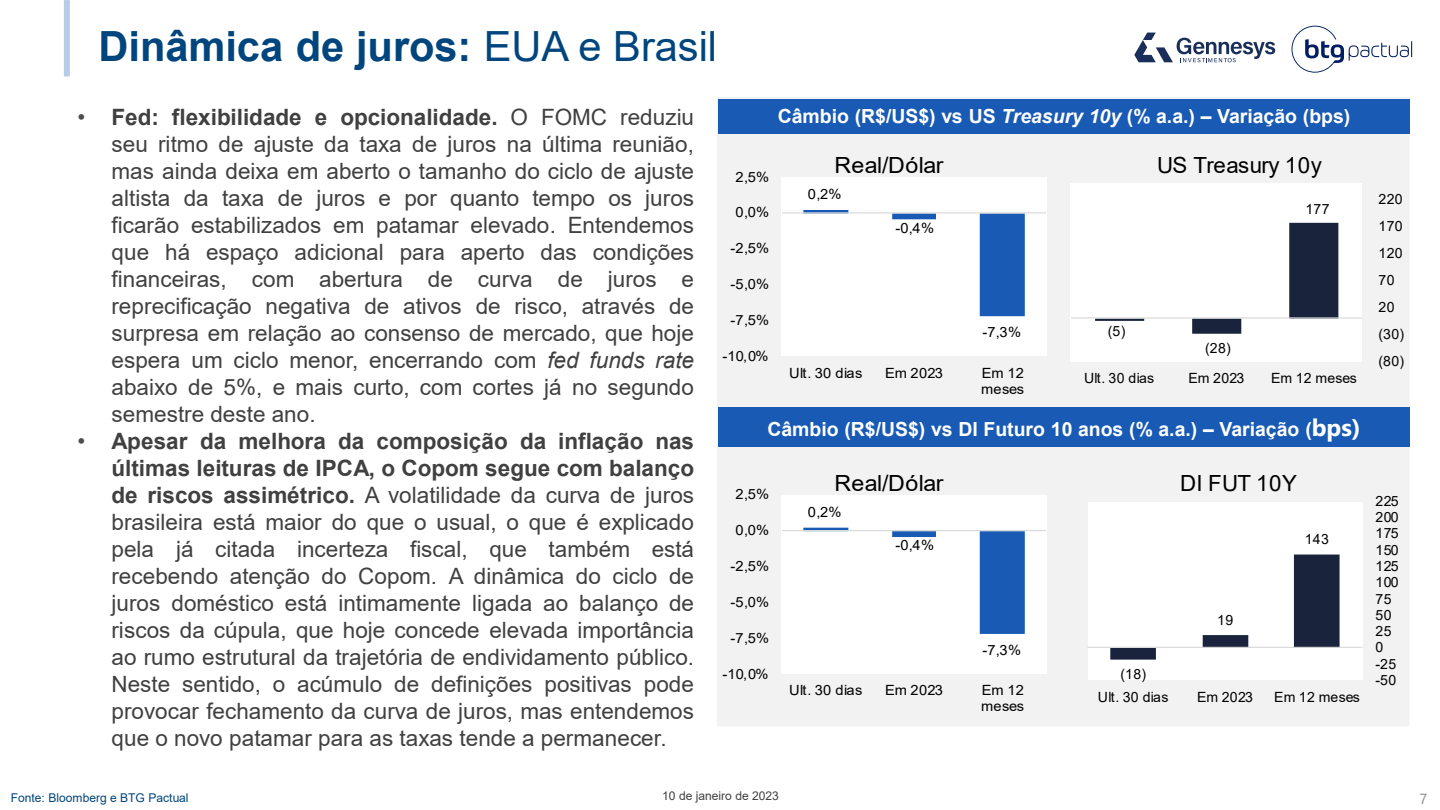
<style>
.page{position:relative;width:1440px;height:810px;background:#fff}
.page>*{position:absolute;margin:0;border:0;box-sizing:border-box;transform-origin:0 0}
.t1{font:700 41.55px "Arial";color:#00457d}
.t2{font:22.5px/27px "Arial";letter-spacing:.005em;color:#404040;text-align:justify}
.t3{font:700 22.5px "Arial";color:#404040}
.t4{font:22.2px "Arial";letter-spacing:.015em;color:#000;scale:1.04 1}
.t5{font:22.2px "Arial";letter-spacing:-.02em;color:#000}
.t6{font:22.2px "Arial";letter-spacing:.015em;color:#000}
.t7{font:700 19.5px "Arial";color:#fff}
.t8{font:14.55px "Segoe UI";color:#8c8c8c}
.t9{font:14.1px "Arial";letter-spacing:.025em;color:#000;scale:1.04 1}
.t10{font:14.1px "Arial";letter-spacing:.025em;color:#000}
.t11{font:14.1px/16.2px "Arial";color:#000;scale:1.04 1}
.t12{font:14.1px "Arial";color:#000}
.t13{font:12px "Arial";color:#00457d}
.t14{font:12px "Arial";letter-spacing:-.005em;color:#404040}
.s1{font-weight:400}
.s2{font-weight:400;color:#4d4d4d}
.s3{font-style:italic}
.s4{color:#4d4d4d}
.s5{font-weight:700}
.s6{font-family:"Segoe UI";font-size:24px}
</style>
<div class="page">
<svg style="left:1292px;top:26px;width:120px;height:47px"></svg>
<div style="left:718px;top:99px;width:690px;height:626px;background:#f2f2f2"></div>
<div style="left:718px;top:407px;width:692px;height:40px;background:#195ab4"></div>
<div style="left:718px;top:99px;width:692px;height:34px;background:#195ab4"></div>
<div style="left:64px;top:0;width:6px;height:76px;background:#b8cbe9"></div>
<div style="left:781px;top:177px;width:266px;height:179px;background:#fff"></div>
<svg style="left:803px;top:210px;width:222px;height:106px"></svg>
<hr style="left:782px;top:212px;width:264px;height:2px;background:#d9d9d9">
<div style="left:1088px;top:502px;width:275px;height:177px;background:#fff"></div>
<svg style="left:1110px;top:555px;width:230px;height:105px"></svg>
<hr style="left:1087px;top:647px;width:275px;height:1px;background:#d9d9d9">
<div style="left:781px;top:495px;width:266px;height:179px;background:#fff"></div>
<svg style="left:803px;top:528px;width:222px;height:106px"></svg>
<hr style="left:782px;top:530px;width:264px;height:1px;background:#d9d9d9">
<div style="left:1071px;top:183px;width:291px;height:179px;background:#fff"></div>
<svg style="left:1095px;top:223px;width:243px;height:111px"></svg>
<hr style="left:1071px;top:317px;width:291px;height:2px;background:#d9d9d9">
<svg style="left:1134px;top:33px;width:141px;height:29px"></svg>
<h1 class="t1" style="left:99px;top:17px;width:620px">Dinâmica de juros: <span class="s1">EUA e Brasil</span></h1>
<p class="t3" style="left:78px;top:101px;width:618px"><span class="s2">•</span> Fed: flexibilidade e opcionalidade. <span class="s1">O FOMC reduziu</span></p>
<p class="t7" style="left:778px;top:103px;width:574px">Câmbio (R$/US$) vs US <span class="s3">Treasury 10y</span> (% a.a.) – Variação (bps)</p>
<p class="t2" style="left:111px;top:131px;width:584px">seu ritmo de ajuste da taxa de juros na última reunião, mas ainda deixa em aberto o tamanho do ciclo de ajuste altista da taxa de juros e por quanto tempo os juros ficarão estabilizados em patamar elevado. Entendemos que há espaço adicional para aperto das condições financeiras, com abertura de curva de juros e reprecificação negativa de ativos de risco, através de surpresa em relação ao consenso de mercado, que hoje espera um ciclo menor, encerrando com <span class="s3">fed funds rate </span>abaixo de 5%, e mais curto, com cortes já no segundo semestre deste ano.</p>
<p class="t2" style="left:111px;top:428px;width:584px;text-indent:-34px"><span class="s4">•</span> <span class="s5">Apesar da melhora da composição da inflação nas últimas leituras de IPCA, o Copom segue com balanço de riscos assimétrico.</span> A volatilidade da curva de juros brasileira está maior do que o usual, o que é explicado pela já citada incerteza fiscal, que também está recebendo atenção do Copom. A dinâmica do ciclo de juros doméstico está intimamente ligada ao balanço de riscos da cúpula, que hoje concede elevada importância ao rumo estrutural da trajetória de endividamento público.<br>Neste sentido, o acúmulo de definições positivas pode provocar fechamento da curva de juros, mas entendemos que o novo patamar para as taxas tende a permanecer.</p>
<p class="t4" style="left:834px;top:150px;width:106px">Real/Dólar</p>
<p class="t5" style="left:1157px;top:150px;width:166px">US Treasury 10y</p>
<p class="t9" style="left:736px;top:167px;width:34px">2,5%</p>
<p class="t9" style="left:808px;top:185px;width:34px">0,2%</p>
<p class="t10" style="left:1305px;top:199px;width:26px">177</p>
<p class="t9" style="left:736px;top:203px;width:34px">0,0%</p>
<p class="t9" style="left:896px;top:218px;width:39px">-0,4%</p>
<p class="t9" style="left:731px;top:239px;width:39px">-2,5%</p>
<p class="t9" style="left:731px;top:274px;width:39px">-5,0%</p>
<p class="t9" style="left:731px;top:310px;width:39px">-7,5%</p>
<p class="t10" style="left:1108px;top:322px;width:19px">(5)</p>
<p class="t9" style="left:982px;top:322px;width:39px">-7,3%</p>
<p class="t10" style="left:1205px;top:339px;width:27px">(28)</p>
<p class="t9" style="left:723px;top:346px;width:46px">-10,0%</p>
<p class="t9" style="left:789px;top:363px;width:72px">Ult. 30 dias</p>
<p class="t9" style="left:885px;top:363px;width:57px">Em 2023</p>
<p class="t11" style="left:981px;top:364px;width:43px">Em 12 meses</p>
<p class="t10" style="left:1084px;top:368px;width:72px">Ult. 30 dias</p>
<p class="t10" style="left:1189px;top:368px;width:57px">Em 2023</p>
<p class="t12" style="left:1271px;top:368px;width:87px">Em 12 meses</p>
<p class="t7" style="left:767px;top:415px;width:595px">Câmbio (R$/US$) vs DI Futuro 10 anos (% a.a.) – Variação (<span class="s6">bps)</span></p>
<p class="t4" style="left:834px;top:467px;width:106px">Real/Dólar</p>
<p class="t6" style="left:1180px;top:467px;width:118px">DI FUT 10Y</p>
<p class="t9" style="left:736px;top:485px;width:34px">2,5%</p>
<p class="t9" style="left:808px;top:502px;width:34px">0,2%</p>
<p class="t9" style="left:736px;top:521px;width:34px">0,0%</p>
<p class="t10" style="left:1305px;top:530px;width:26px">143</p>
<p class="t9" style="left:896px;top:536px;width:39px">-0,4%</p>
<p class="t9" style="left:731px;top:556px;width:39px">-2,5%</p>
<p class="t9" style="left:731px;top:592px;width:39px">-5,0%</p>
<p class="t10" style="left:1217px;top:610px;width:18px">19</p>
<p class="t9" style="left:731px;top:628px;width:39px">-7,5%</p>
<p class="t9" style="left:982px;top:640px;width:39px">-7,3%</p>
<p class="t9" style="left:723px;top:664px;width:46px">-10,0%</p>
<p class="t10" style="left:1121px;top:665px;width:27px">(18)</p>
<p class="t9" style="left:789px;top:681px;width:72px">Ult. 30 dias</p>
<p class="t9" style="left:885px;top:681px;width:57px">Em 2023</p>
<p class="t11" style="left:981px;top:682px;width:43px">Em 12 meses</p>
<p class="t10" style="left:1098px;top:687px;width:72px">Ult. 30 dias</p>
<p class="t10" style="left:1197px;top:687px;width:57px">Em 2023</p>
<p class="t12" style="left:1274px;top:687px;width:87px">Em 12 meses</p>
<p class="t10" style="left:1378px;top:189px;width:26px">220</p>
<p class="t10" style="left:1378px;top:216px;width:26px">170</p>
<p class="t10" style="left:1378px;top:243px;width:26px">120</p>
<p class="t10" style="left:1378px;top:270px;width:18px">70</p>
<p class="t10" style="left:1378px;top:298px;width:18px">20</p>
<p class="t10" style="left:1378px;top:325px;width:27px">(30)</p>
<p class="t10" style="left:1378px;top:352px;width:27px">(80)</p>
<p class="t10" style="left:1375px;top:491px;width:25px">225</p>
<p class="t10" style="left:1375px;top:507px;width:25px">200</p>
<p class="t10" style="left:1375px;top:524px;width:25px">175</p>
<p class="t10" style="left:1375px;top:540px;width:25px">150</p>
<p class="t10" style="left:1375px;top:556px;width:25px">125</p>
<p class="t10" style="left:1375px;top:573px;width:25px">100</p>
<p class="t10" style="left:1375px;top:589px;width:18px">75</p>
<p class="t10" style="left:1375px;top:605px;width:18px">50</p>
<p class="t10" style="left:1375px;top:621px;width:18px">25</p>
<p class="t10" style="left:1375px;top:638px;width:9px">0</p>
<p class="t10" style="left:1375px;top:654px;width:22px">-25</p>
<p class="t10" style="left:1375px;top:670px;width:22px">-50</p>
<p class="t13" style="left:11px;top:789px;width:179px">Fonte: Bloomberg e BTG Pactual</p>
<p class="t14" style="left:662px;top:788px;width:118px">10 de janeiro de 2023</p>
<p class="t8" style="left:1419px;top:785px;width:9px">7</p>
</div>
